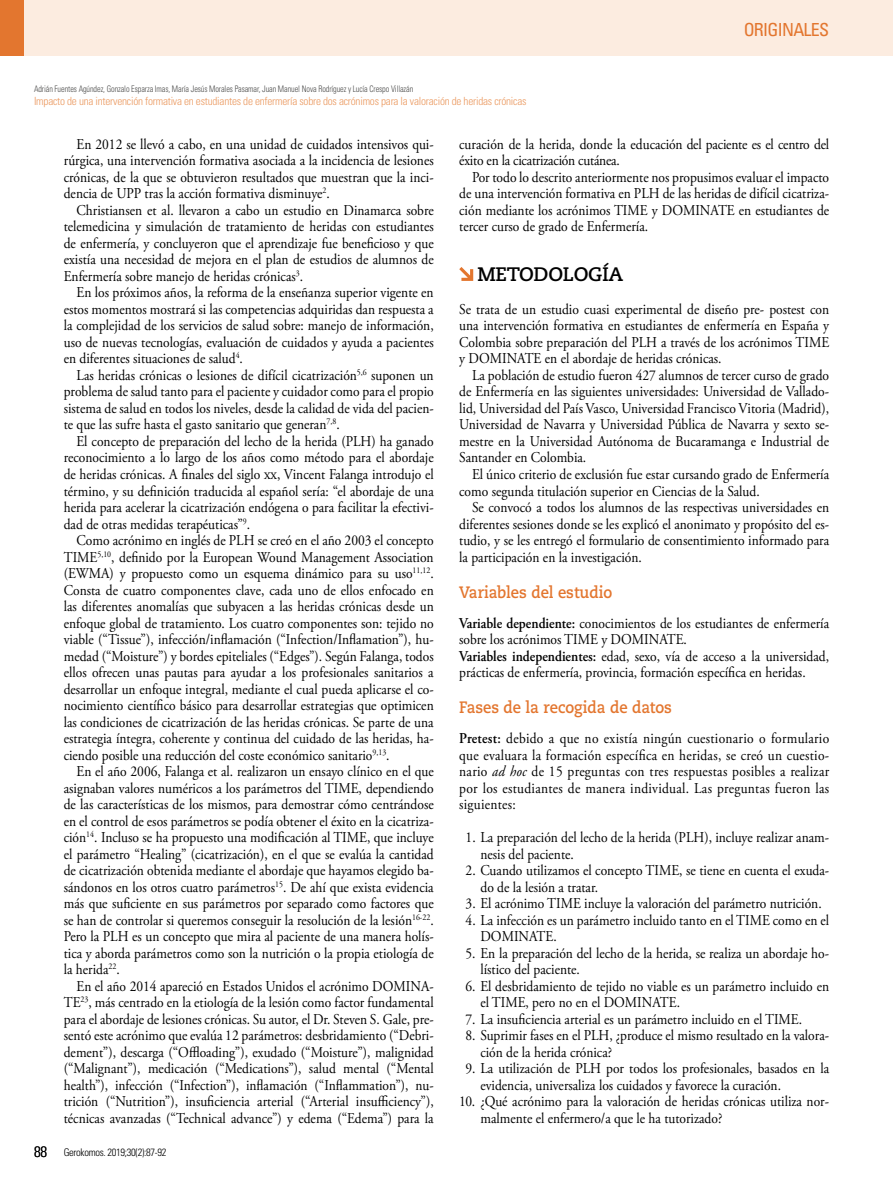
<style>
.page{position:relative;width:893px;height:1191px;background:#fff}
.page>*{position:absolute;margin:0;border:0;box-sizing:border-box;transform-origin:0 0}
.t1{font:700 19.5px "Caecilia LT Std";letter-spacing:-.02em;color:#000}
.t2{font:condensed 18px "Univers LT Std";letter-spacing:-.04em;color:#e3762f}
.t3{font:700 16.5px "Caecilia LT Std";color:#e3762f;scale:.9 1}
.t4{font:15px/16.5px "Adobe Garamond Pro";color:#000;text-align:justify;scale:.9 1}
.t5{font:300 condensed 11.25px "Univers LT Std";letter-spacing:-.02em;color:#eb9a61}
.t6{font:300 condensed 10.5px "Univers LT Std";letter-spacing:-.03em;color:#000}
.t7{font:300 condensed 9px "Univers LT Std";letter-spacing:-.01em;color:#4a4a49;scale:.9 1}
.s1{font-weight:600}
.s2{font-style:italic}
.s3{font-size:15px}
</style>
<div class="page">
<div style="left:0;top:0;width:893px;height:55px;background:#fcece0"></div>
<div style="left:0;top:0;width:24px;height:55px;background:#e3762f"></div>
<svg style="left:459px;top:267px;width:14px;height:14px"></svg>
<p class="t2" style="left:744px;top:18px;width:87px">ORIGINALES</p>
<p class="t7" style="left:34px;top:83px;width:423px">Adrián Fuentes Agúndez, Gonzalo Esparza Imas, María Jesús Morales Pasamar, Juan Manuel Nova Rodríguez y Lucía Crespo Villazán</p>
<p class="t5" style="left:34px;top:94px;width:494px">Impacto de una intervención formativa en estudiantes de enfermería sobre dos acrónimos para la valoración de heridas crónicas</p>
<p class="t4" style="left:64px;top:136px;width:413px;text-indent:13px">En 2012 se llevó a cabo, en una unidad de cuidados intensivos qui&shy;rúrgica, una intervención formativa asociada a la incidencia de lesiones crónicas, de la que se obtuvieron resultados que muestran que la inci&shy;dencia de UPP tras la acción formativa disminuye<sup>2</sup>.</p>
<p class="t4" style="left:64px;top:202px;width:413px;text-indent:13px">Christiansen et al. llevaron a cabo un estudio en Dinamarca sobre telemedicina y simulación de tratamiento de heridas con estudiantes de enfermería, y concluyeron que el aprendizaje fue beneficioso y que existía una necesidad de mejora en el plan de estudios de alumnos de Enfermería sobre manejo de heridas crónicas<sup>3</sup>.</p>
<p class="t4" style="left:64px;top:285px;width:413px;text-indent:13px">En los próximos años, la reforma de la enseñanza superior vigente en estos momentos mostrará si las competencias adquiridas dan respuesta a la complejidad de los servicios de salud sobre: manejo de información, uso de nuevas tecnologías, evaluación de cuidados y ayuda a pacientes en diferentes situaciones de salud<sup>4</sup>.</p>
<p class="t4" style="left:64px;top:367px;width:413px;text-indent:13px">Las heridas crónicas o lesiones de difícil cicatrización<sup>5,6</sup> suponen un problema de salud tanto para el paciente y cuidador como para el propio sistema de salud en todos los niveles, desde la calidad de vida del pacien&shy;te que las sufre hasta el gasto sanitario que generan<sup>7,8</sup>.</p>
<p class="t4" style="left:64px;top:433px;width:413px;text-indent:13px">El concepto de preparación del lecho de la herida (PLH) ha ganado reconocimiento a lo largo de los años como método para el abordaje de heridas crónicas. A finales del siglo xx, Vincent Falanga introdujo el término, y su definición traducida al español sería: “el abordaje de una herida para acelerar la cicatrización endógena o para facilitar la efectivi&shy;dad de otras medidas terapéuticas”<sup>9</sup>.</p>
<p class="t4" style="left:64px;top:532px;width:413px;text-indent:13px">Como acrónimo en inglés de PLH se creó en el año 2003 el concepto TIME<sup>5,10</sup>, definido por la European Wound Management Association (EWMA) y propuesto como un esquema dinámico para su uso<sup>11,12</sup>.<br>Consta de cuatro componentes clave, cada uno de ellos enfocado en las diferentes anomalías que subyacen a las heridas crónicas desde un enfoque global de tratamiento. Los cuatro componentes son: tejido no viable (“Tissue”), infección/inflamación (“Infection/Inflamation”), hu&shy;medad (“Moisture”) y bordes epiteliales (“Edges”). Según Falanga, todos ellos ofrecen unas pautas para ayudar a los profesionales sanitarios a desarrollar un enfoque integral, mediante el cual pueda aplicarse el co&shy;nocimiento científico básico para desarrollar estrategias que optimicen las condiciones de cicatrización de las heridas crónicas. Se parte de una estrategia íntegra, coherente y continua del cuidado de las heridas, ha&shy;ciendo posible una reducción del coste económico sanitario<sup>9,13</sup>.</p>
<p class="t4" style="left:64px;top:763px;width:413px;text-indent:13px">En el año 2006, Falanga et al. realizaron un ensayo clínico en el que asignaban valores numéricos a los parámetros del TIME, dependiendo de las características de los mismos, para demostrar cómo centrándose en el control de esos parámetros se podía obtener el éxito en la cicatriza&shy;ción<sup>14</sup>. Incluso se ha propuesto una modificación al TIME, que incluye el parámetro “Healing” (cicatrización), en el que se evalúa la cantidad de cicatrización obtenida mediante el abordaje que hayamos elegido ba&shy;sándonos en los otros cuatro parámetros<sup>15</sup>. De ahí que exista evidencia más que suficiente en sus parámetros por separado como factores que se han de controlar si queremos conseguir la resolución de la lesión<sup>16-22</sup>.<br>Pero la PLH es un concepto que mira al paciente de una manera holís&shy;tica y aborda parámetros como son la nutrición o la propia etiología de la herida<sup>22</sup>.</p>
<p class="t4" style="left:64px;top:978px;width:413px;text-indent:13px">En el año 2014 apareció en Estados Unidos el acrónimo DOMINA-TE<sup>23</sup>, más centrado en la etiología de la lesión como factor fundamental para el abordaje de lesiones crónicas. Su autor, el Dr. Steven S. Gale, pre&shy;sentó este acrónimo que evalúa 12 parámetros: desbridamiento (“Debri&shy;dement”), descarga (“Offloading”), exudado (“Moisture”), malignidad (“Malignant”), medicación (“Medications”), salud mental (“Mental health”), infección (“Infection”), inflamación (“Inflammation”), nu&shy;trición (“Nutrition”), insuficiencia arterial (“Arterial insufficiency”), técnicas avanzadas (“Technical advance”) y edema (“Edema”) para la</p>
<p class="t4" style="left:459px;top:136px;width:413px">curación de la herida, donde la educación del paciente es el centro del éxito en la cicatrización cutánea.</p>
<p class="t4" style="left:459px;top:169px;width:413px;text-indent:13px">Por todo lo descrito anteriormente nos propusimos evaluar el impacto de una intervención formativa en PLH de las heridas de difícil cicatriza&shy;ción mediante los acrónimos TIME y DOMINATE en estudiantes de tercer curso de grado de Enfermería.</p>
<h1 class="t1" style="left:478px;top:263px;width:147px">METODOLOGÍA</h1>
<p class="t4" style="left:459px;top:301px;width:413px">Se trata de un estudio cuasi experimental de diseño pre- postest con una intervención formativa en estudiantes de enfermería en España y Colombia sobre preparación del PLH a través de los acrónimos TIME y DOMINATE en el abordaje de heridas crónicas.</p>
<p class="t4" style="left:459px;top:367px;width:413px;text-indent:13px">La población de estudio fueron 427 alumnos de tercer curso de grado de Enfermería en las siguientes universidades: Universidad de Vallado&shy;lid, Universidad del País Vasco, Universidad Francisco Vitoria (Madrid), Universidad de Navarra y Universidad Pública de Navarra y sexto se&shy;mestre en la Universidad Autónoma de Bucaramanga e Industrial de Santander en Colombia.</p>
<p class="t4" style="left:459px;top:466px;width:413px;text-indent:13px">El único criterio de exclusión fue estar cursando grado de Enfermería como segunda titulación superior en Ciencias de la Salud.</p>
<p class="t4" style="left:459px;top:499px;width:413px;text-indent:13px">Se convocó a todos los alumnos de las respectivas universidades en diferentes sesiones donde se les explicó el anonimato y propósito del es&shy;tudio, y se les entregó el formulario de consentimiento informado para la participación en la investigación.</p>
<p class="t3" style="left:459px;top:582px;width:171px">Variables del estudio</p>
<p class="t4" style="left:459px;top:615px;width:413px;text-align:left"><span class="s1">Variable dependiente:</span> conocimientos de los estudiantes de enfermería sobre los acrónimos TIME y DOMINATE.<br><span class="s1">Variables independientes:</span> edad, sexo, vía de acceso a la universidad, prácticas de enfermería, provincia, formación específica en heridas.</p>
<p class="t3" style="left:459px;top:697px;width:238px">Fases de la recogida de datos</p>
<p class="t4" style="left:459px;top:730px;width:413px"><span class="s1">Pretest:</span> debido a que no existía ningún cuestionario o formulario que evaluara la formación específica en heridas, se creó un cuestio&shy;nario <span class="s2">ad hoc</span> de 15 preguntas con tres respuestas posibles a realizar por los estudiantes de manera individual. Las preguntas fueron las siguientes:</p>
<p class="t4" style="left:480px;top:829px;width:389px;text-indent:-15px">1. La preparación del lecho de la herida (PLH), incluye realizar anam&shy;nesis del paciente.</p>
<p class="t4" style="left:480px;top:862px;width:389px;text-indent:-15px">2. Cuando utilizamos el concepto TIME, se tiene en cuenta el exuda&shy;do de la lesión a tratar.</p>
<p class="t4" style="left:466px;top:895px;width:397px">3. El acrónimo TIME incluye la valoración del parámetro nutrición.</p>
<p class="t4" style="left:480px;top:912px;width:389px;text-indent:-15px">4. La infección es un parámetro incluido tanto en el TIME como en el<br>DOMINATE.</p>
<p class="t4" style="left:480px;top:945px;width:389px;text-indent:-15px">5. En la preparación del lecho de la herida, se realiza un abordaje ho&shy;lístico del paciente.</p>
<p class="t4" style="left:480px;top:978px;width:389px;text-indent:-15px">6. El desbridamiento de tejido no viable es un parámetro incluido en el TIME, pero no en el DOMINATE.</p>
<p class="t4" style="left:466px;top:1011px;width:376px">7. La insuficiencia arterial es un parámetro incluido en el TIME.</p>
<p class="t4" style="left:480px;top:1027px;width:389px;text-indent:-15px">8. Suprimir fases en el PLH, ¿produce el mismo resultado en la valora&shy;ción de la herida crónica?</p>
<p class="t4" style="left:480px;top:1060px;width:389px;text-indent:-15px">9. La utilización de PLH por todos los profesionales, basados en la evidencia, universaliza los cuidados y favorece la curación.</p>
<p class="t4" style="left:480px;top:1093px;width:389px;text-indent:-21px">10. ¿Qué acrónimo para la valoración de heridas crónicas utiliza nor&shy;malmente el enfermero/a que le ha tutorizado?</p>
<p class="t6" style="left:34px;top:1145px;width:134px"><span class="s3">88</span> Gerokomos. 2019;30(2):87-92</p>
</div>
